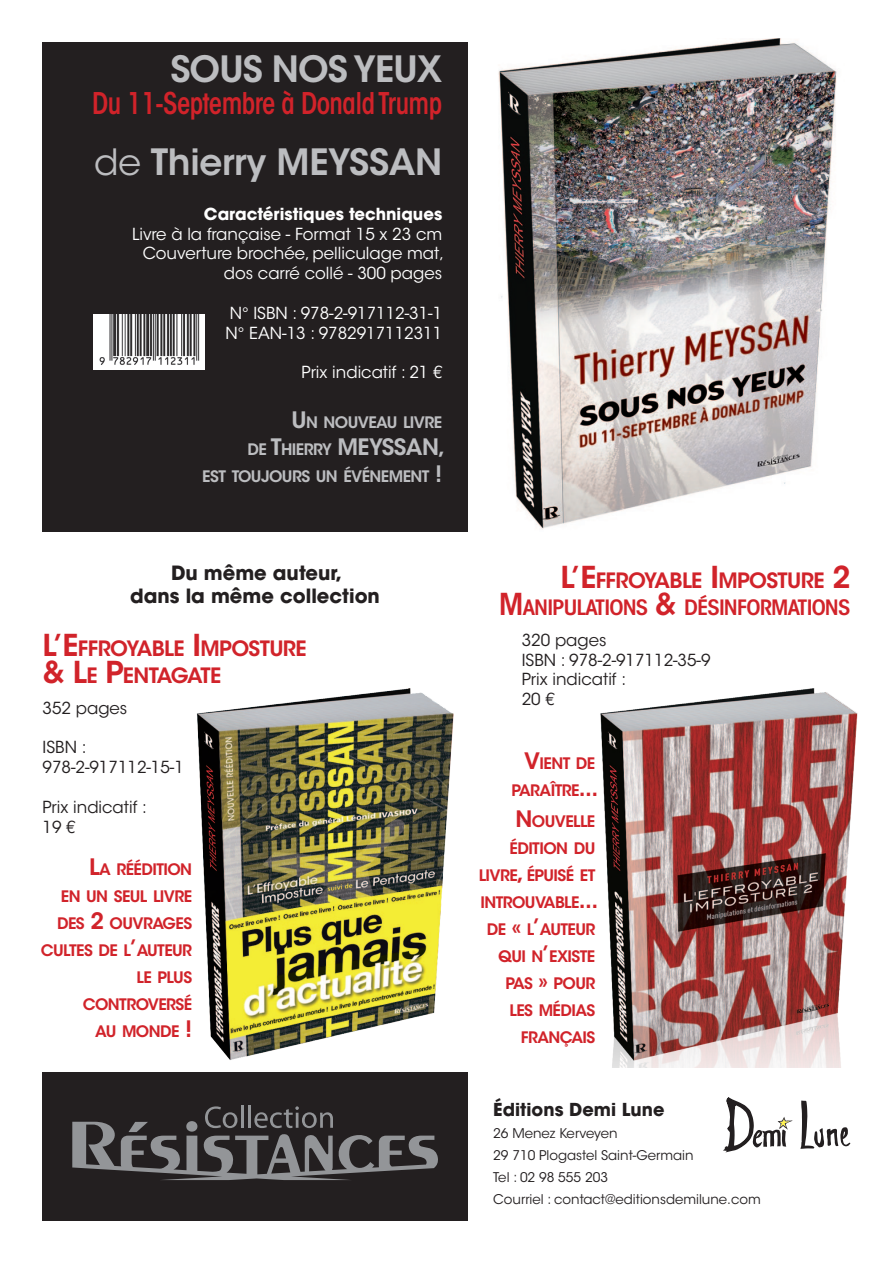
<style>
.page{position:relative;width:893px;height:1263px;background:#fff}
.page>*{position:absolute;margin:0;border:0;box-sizing:border-box;transform-origin:0 0}
.t1{font:600 36px "ITC Avant Garde Std";letter-spacing:-.025em;color:#bcbdc0}
.t2{font:600 condensed 29.7px "ITC Avant Garde Std";letter-spacing:-.02em;color:#d1232a;scale:.91 1}
.t3{font:600 22.5px "ITC Avant Garde Std";color:#bcbdc0}
.t4{font:600 condensed 21px/27px "ITC Avant Garde Std";letter-spacing:-.035em;color:#d1232a;text-align:right;scale:1.1 1}
.t5{font:600 21px/27px "ITC Avant Garde Std";letter-spacing:-.03em;color:#d1232a}
.t6{font:700 19.5px/23.4px "ITC Avant Garde Std";color:#231f20;text-align:center}
.t7{font:700 17.7px "ITC Avant Garde Std";letter-spacing:.005em;color:#231f20}
.t8{font:16.5px/19.8px "ITC Avant Garde Std";color:#fff;text-align:right}
.t9{font:16.5px/19.8px "ITC Avant Garde Std";color:#231f20}
.t10{font:700 16.5px "ITC Avant Garde Std";color:#fff}
.t11{font:600 15.75px/27px "ITC Avant Garde Std";letter-spacing:-.035em;color:#d1232a;text-align:right}
.t12{font:600 15.75px/27px "ITC Avant Garde Std";letter-spacing:-.035em;color:#bcbdc0}
.t13{font:13.35px/21.9px "ITC Avant Garde Std";color:#231f20}
.s1{font-weight:400}
.s2{font-size:22.5px}
.s3{font-size:30px}
.s4{font-stretch:normal;font-size:30px}
.s5{font-stretch:normal}
</style>
<div class="page">
<div style="left:43px;top:1071px;width:425px;height:149px;background:#231f20"></div>
<img style="left:498px;top:38px;width:339px;height:492px">
<img style="left:197px;top:689px;width:257px;height:371px">
<img style="left:600px;top:689px;width:258px;height:378px">
<svg style="left:800px;top:1100px;width:50px;height:49px"></svg>
<svg style="left:723px;top:1097px;width:69px;height:56px"></svg>
<svg style="left:72px;top:1106px;width:366px;height:74px"></svg>
<div style="left:43px;top:43px;width:425px;height:488px;background:#231f20"></div>
<img style="left:94px;top:315px;width:110px;height:55px">
<h1 class="t1" style="left:170px;top:46px;width:273px">SOUS NOS YEUX</h1>
<h2 class="t2" style="left:92px;top:85px;width:386px">Du 11-Septembre à Donald Trump</h2>
<h1 class="t1" style="left:94px;top:139px;width:238px"><span class="s1">de</span> THIERRY MEYSSAN</h1>
<p class="t10" style="left:204px;top:203px;width:240px">Caractéristiques techniques</p>
<p class="t8" style="left:132px;top:224px;width:314px">Livre à la française - Format 15 x 23 cm<br>Couverture brochée, pelliculage mat, dos carré collé - 300 pages</p>
<p class="t8" style="left:226px;top:303px;width:218px;text-align:left">N° ISBN : 978-2-917112-31-1<br>N° EAN-13 : 9782917112311</p>
<p class="t8" style="left:302px;top:363px;width:142px">Prix indicatif : 21 €</p>
<p class="t12" style="left:248px;top:409px;width:196px;text-indent:44px"><span class="s2">U</span> N NOUVEAU LIVRE<br>DE <span class="s2">T</span>HIERRY <span class="s2">MEY</span></p>
<h3 class="t3" style="left:382px;top:433px;width:65px">SSAN ,</h3>
<p class="t12" style="left:202px;top:463px;width:241px">EST TOUJOURS UN ÉVÉNEMENT <span class="s2">!</span></p>
<p class="t6" style="left:130px;top:561px;width:251px">Du même auteur,<br>dans la même collection</p>
<h3 class="t5" style="left:43px;top:635px;width:266px"><span class="s3">L’E</span> FFROYABLE <span class="s3">I</span>MPOSTURE <span class="s3">&amp; L</span>E <span class="s3">P</span>ENTAGATE</h3>
<p class="t9" style="left:43px;top:698px;width:86px">352 pages</p>
<p class="t9" style="left:43px;top:738px;width:143px">ISBN :<br>978-2-917112-15-1</p>
<p class="t9" style="left:43px;top:797px;width:106px">Prix indicatif :<br>19 €</p>
<p class="t11" style="left:41px;top:856px;width:153px"><span class="s2">L</span>A RÉÉDITION<br>EN UN SEUL LIVRE<br>DES <span class="s2">2</span> OUVRAGES<br>CULTES DE L<span class="s2">’</span>AUTEUR<br>LE PLUS<br>CONTROVERSÉ<br>AU MONDE <span class="s2">!</span></p>
<h3 class="t4" style="left:499px;top:566px;width:321px"><span class="s4">L’E</span> <span class="s5">FFROYABLE</span> <span class="s4">I</span><span class="s5">MPOSTURE</span> <span class="s4">2<br></span><span class="s3">M</span>ANIPULATIONS <span class="s3">&amp;</span> DÉSINFORMATIONS</h3>
<p class="t9" style="left:522px;top:630px;width:190px">320 pages<br>ISBN : 978-2-917112-35-9<br>Prix indicatif :<br>20 €</p>
<p class="t11" style="left:512px;top:750px;width:88px"><span class="s2">V</span>IENT DE<br>PARAÎTRE<span class="s2">...</span></p>
<p class="t11" style="left:515px;top:807px;width:81px"><span class="s2">N</span> OUVELLE</p>
<p class="t11" style="left:509px;top:834px;width:87px">ÉDITION DU</p>
<p class="t11" style="left:479px;top:861px;width:118px">LIVRE<span class="s2">,</span> ÉPUISÉ ET</p>
<p class="t11" style="left:480px;top:888px;width:119px">INTROUVABLE<span class="s2">...</span></p>
<p class="t11" style="left:487px;top:915px;width:110px">DE <span class="s2">«</span> L<span class="s2">’</span>AUTEUR</p>
<p class="t11" style="left:498px;top:942px;width:99px">QUI N<span class="s2">’</span>EXISTE</p>
<p class="t11" style="left:506px;top:969px;width:91px">PAS <span class="s2">»</span> POUR</p>
<p class="t11" style="left:510px;top:996px;width:86px">LES MÉDIAS</p>
<p class="t11" style="left:521px;top:1023px;width:69px">FRANÇAIS</p>
<p class="t7" style="left:493px;top:1098px;width:173px">Éditions Demi Lune</p>
<p class="t13" style="left:493px;top:1122px;width:269px">26 Menez Kerveyen<br>29 710 Plogastel Saint-Germain<br>Tel : 02 98 555 203<br>Courriel : contact@editionsdemilune.com</p>
</div>
